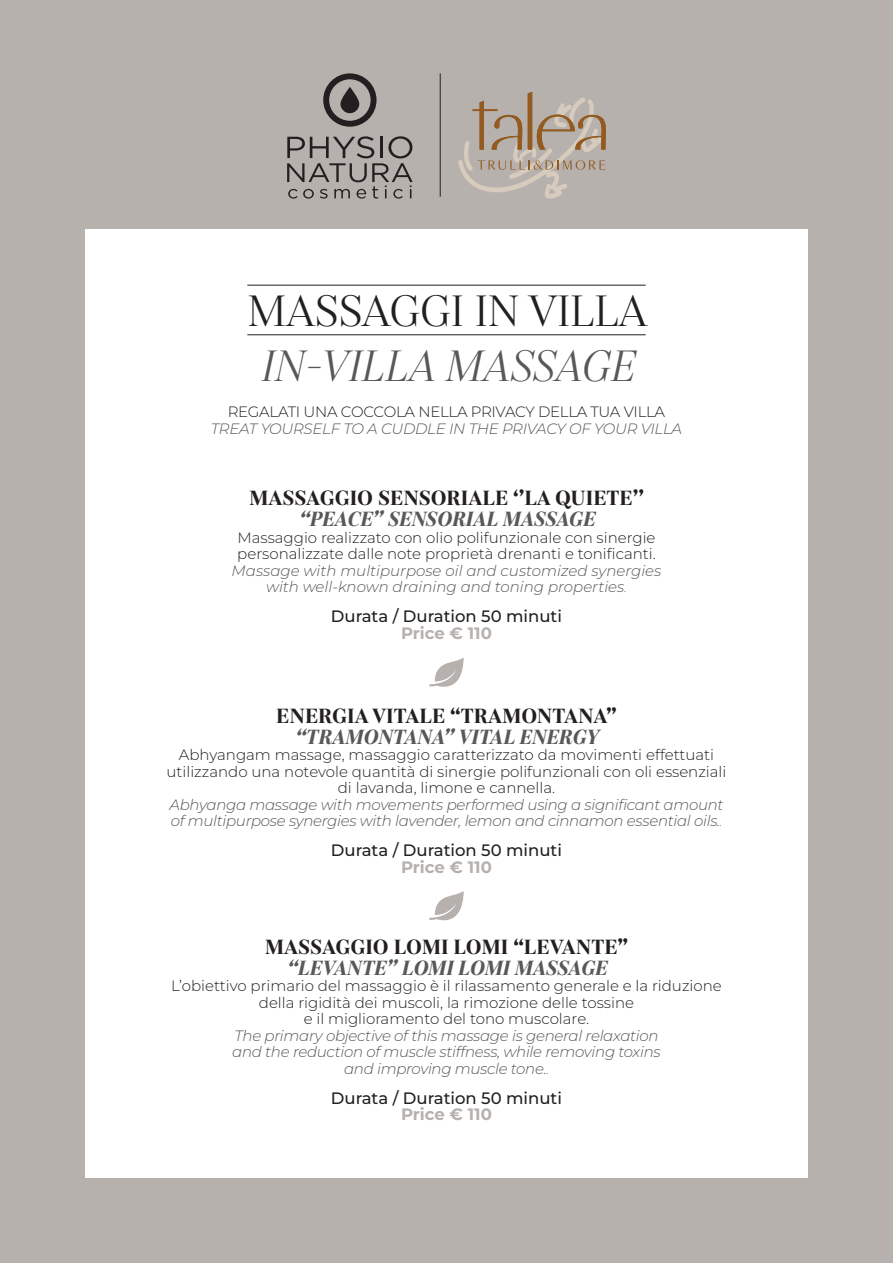
<style>
.page{position:relative;width:893px;height:1263px;background:#b7b1ad}
.page>*{position:absolute;margin:0;border:0;box-sizing:border-box;transform-origin:0 0}
.t1{font:44.85px "Gabriela";letter-spacing:-.02em;color:#231f20}
.t2{font:italic 44.85px "Gabriela";letter-spacing:-.02em;color:#57585a}
.t3{font:700 21px "Gabriela";color:#231f20}
.t4{font:italic 700 21px "Gabriela";color:#57585a}
.t5{font:500 16.5px "Montserrat";color:#231f20}
.t6{font:700 16.5px "Montserrat";color:#b7b1ad}
.t7{font:300 15px "Montserrat";color:#231f20}
.t8{font:italic 300 15px "Montserrat";letter-spacing:-.02em;color:#57585a}
.t9{font:italic 300 15px "Montserrat";color:#57585a}
.t10{font:300 15px "Montserrat";letter-spacing:-.02em;color:#231f20}
.s1{font-size:12px}
</style>
<div class="page">
<div style="left:85px;top:230px;width:723px;height:948px;background:#fff"></div>
<hr style="left:247px;top:334px;width:399px;height:1px;background:#231f20">
<hr style="left:247px;top:285px;width:399px;height:1px;background:#231f20">
<svg style="left:429px;top:657px;width:35px;height:30px"></svg>
<svg style="left:429px;top:891px;width:35px;height:30px"></svg>
<svg style="left:287px;top:136px;width:126px;height:63px"></svg>
<svg style="left:323px;top:73px;width:54px;height:54px"></svg>
<svg style="left:340px;top:87px;width:19px;height:26px"></svg>
<hr style="left:440px;top:73px;width:1px;height:124px;background:#231f20">
<svg style="left:458px;top:92px;width:148px;height:107px"></svg>
<p class="t1" style="left:247px;top:285px;width:402px">MASSAGGI IN VILLA</p>
<p class="t2" style="left:259px;top:339px;width:376px">IN-VILLA MASSAGE</p>
<p class="t10" style="left:228px;top:402px;width:439px">REGALATI UNA COCCOLA NELLA PRIVACY DELLA TUA VILLA</p>
<p class="t8" style="left:211px;top:418px;width:473px">TREAT YOURSELF TO A CUDDLE IN THE PRIVACY OF YOUR VILLA</p>
<p class="t3" style="left:249px;top:485px;width:396px">MASSAGGIO SENSORIALE ‘’LA QUIETE’’</p>
<p class="t4" style="left:298px;top:506px;width:298px">“PEACE” SENSORIAL MASSAGE</p>
<p class="t7" style="left:237px;top:527px;width:420px">Massaggio realizzato con olio polifunzionale con sinergie</p>
<p class="t7" style="left:237px;top:544px;width:420px">personalizzate dalle note proprietà drenanti e tonificanti.</p>
<p class="t9" style="left:232px;top:560px;width:431px">Massage with multipurpose oil and customized synergies</p>
<p class="t9" style="left:266px;top:577px;width:362px">with well-known draining and toning properties<span class="s1">.</span></p>
<p class="t5" style="left:331px;top:605px;width:233px">Durata / Duration 50 minuti</p>
<p class="t6" style="left:401px;top:622px;width:92px">Price € 110</p>
<p class="t3" style="left:276px;top:703px;width:342px">ENERGIA VITALE “TRAMONTANA”</p>
<p class="t4" style="left:294px;top:724px;width:306px">“TRAMONTANA” VITAL ENERGY</p>
<p class="t7" style="left:179px;top:745px;width:537px">Abhyangam massage, massaggio caratterizzato da movimenti effettuati</p>
<p class="t7" style="left:167px;top:761px;width:561px">utilizzando una notevole quantità di sinergie polifunzionali con oli essenziali</p>
<p class="t7" style="left:338px;top:778px;width:219px">di lavanda, limone e cannella.</p>
<p class="t8" style="left:169px;top:794px;width:556px">Abhyanga massage with movements performed using a significant amount</p>
<p class="t8" style="left:171px;top:811px;width:553px">of multipurpose synergies with lavender, lemon and cinnamon essential oils.<span class="s1">.</span></p>
<p class="t5" style="left:331px;top:839px;width:233px">Durata / Duration 50 minuti</p>
<p class="t6" style="left:401px;top:856px;width:92px">Price € 110</p>
<p class="t3" style="left:265px;top:934px;width:365px">MASSAGGIO LOMI LOMI “LEVANTE”</p>
<p class="t4" style="left:286px;top:955px;width:322px">“LEVANTE” LOMI LOMI MASSAGE</p>
<p class="t7" style="left:171px;top:976px;width:552px">L’obiettivo primario del massaggio è il rilassamento generale e la riduzione</p>
<p class="t7" style="left:259px;top:992px;width:377px">della rigidità dei muscoli, la rimozione delle tossine</p>
<p class="t7" style="left:304px;top:1009px;width:287px">e il miglioramento del tono muscolare.</p>
<p class="t8" style="left:234px;top:1025px;width:426px">The primary objective of this massage is general relaxation</p>
<p class="t8" style="left:232px;top:1042px;width:430px">and the reduction of muscle stiffness, while removing toxins</p>
<p class="t8" style="left:344px;top:1058px;width:206px">and improving muscle tone.<span class="s1">.</span></p>
<p class="t5" style="left:331px;top:1087px;width:233px">Durata / Duration 50 minuti</p>
<p class="t6" style="left:401px;top:1103px;width:92px">Price € 110</p>
</div>
